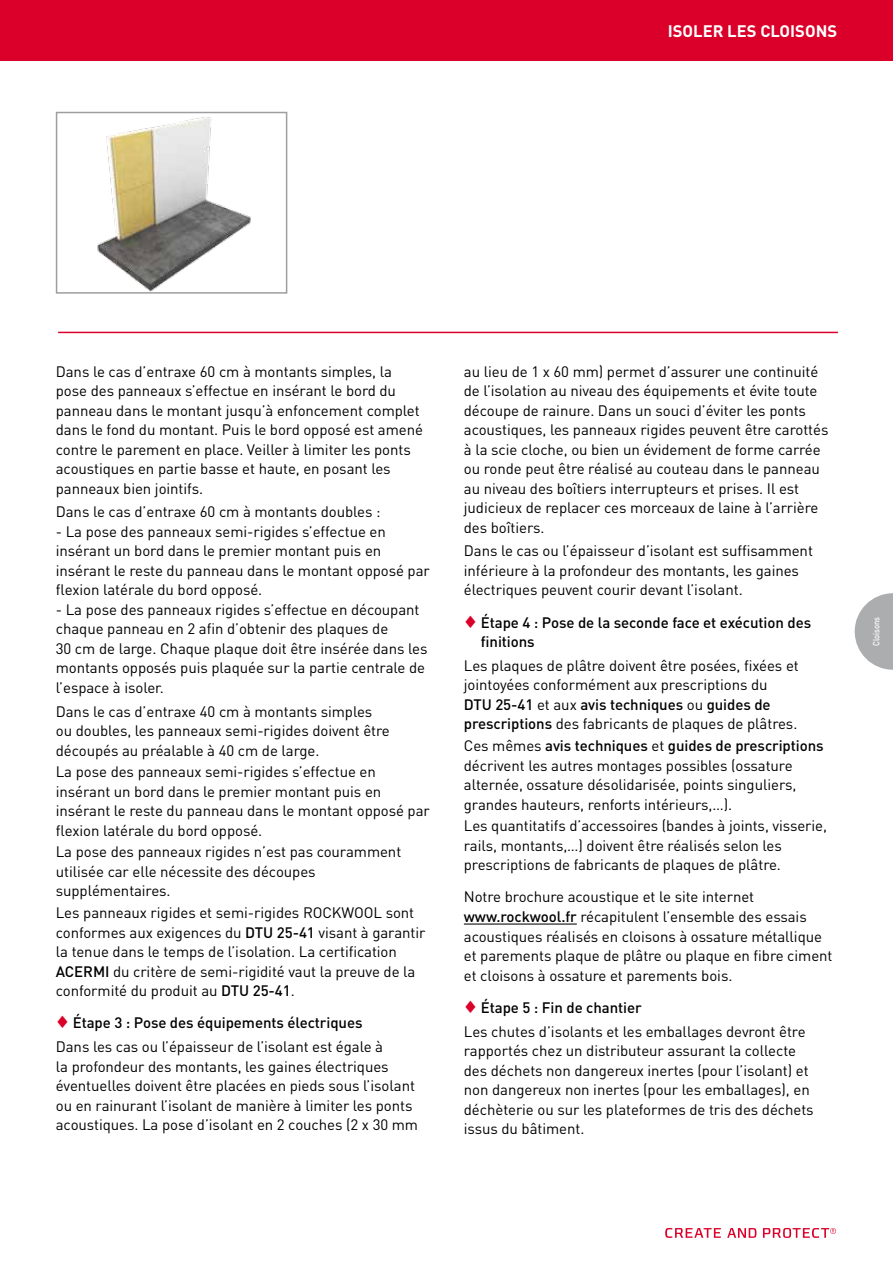
<style>
.page{position:relative;width:893px;height:1263px;background:#fff}
.page>*{position:absolute;margin:0;border:0;box-sizing:border-box;transform-origin:0 0}
.t1{font:700 16.5px "DIN";color:#fff}
.t2{font:15px/19.5px "DIN";letter-spacing:-.005em;color:#000}
.t3{font:500 15px/19.5px "DIN";letter-spacing:-.005em;color:#000}
.t4{font:500 9px "DIN";letter-spacing:-.015em;color:#fff;scale:.85 1}
.s1{font-weight:500}
.s2{color:#da002a}
</style>
<div class="page">
<svg style="left:727px;top:1228px;width:29px;height:10px"></svg>
<svg style="left:763px;top:1227px;width:73px;height:11px"></svg>
<svg style="left:665px;top:1228px;width:56px;height:10px"></svg>
<div style="left:0;top:0;width:893px;height:60px;background:#da002a"></div>
<svg style="left:855px;top:593px;width:38px;height:77px"></svg>
<img style="left:97px;top:117px;width:154px;height:174px">
<div style="left:56px;top:112px;width:231px;height:182px;border:2px solid #9c9e9f"></div>
<hr style="left:464px;top:923px;width:113px;height:1px;background:#000">
<hr style="left:58px;top:332px;width:780px;height:1px;background:#da002a">
<p class="t1" style="left:668px;top:20px;width:16px">ISOLER</p>
<p class="t1" style="left:727px;top:20px;width:11px">LES</p>
<p class="t1" style="left:760px;top:20px;width:78px">CLOISONS</p>
<p class="t2" style="left:56px;top:361px;width:369px">Dans le cas d’entraxe 60 cm à montants simples, la pose des panneaux s’effectue en insérant le bord du panneau dans le montant jusqu’à enfoncement complet dans le fond du montant. Puis le bord opposé est amené contre le parement en place. Veiller à limiter les ponts acoustiques en partie basse et haute, en posant les panneaux bien jointifs.</p>
<p class="t2" style="left:56px;top:502px;width:326px">Dans le cas d’entraxe 60 cm à montants doubles :</p>
<p class="t2" style="left:56px;top:521px;width:376px">- La pose des panneaux semi-rigides s’effectue en insérant un bord dans le premier montant puis en insérant le reste du panneau dans le montant opposé par flexion latérale du bord opposé.</p>
<p class="t2" style="left:56px;top:599px;width:373px">- La pose des panneaux rigides s’effectue en découpant chaque panneau en 2 afin d’obtenir des plaques de<br>30 cm de large. Chaque plaque doit être insérée dans les montants opposés puis plaquée sur la partie centrale de l’espace à isoler.</p>
<p class="t2" style="left:56px;top:701px;width:336px">Dans le cas d’entraxe 40 cm à montants simples ou doubles, les panneaux semi-rigides doivent être découpés au préalable à 40 cm de large.</p>
<p class="t2" style="left:56px;top:762px;width:376px">La pose des panneaux semi-rigides s’effectue en insérant un bord dans le premier montant puis en insérant le reste du panneau dans le montant opposé par flexion latérale du bord opposé.</p>
<p class="t2" style="left:56px;top:842px;width:347px">La pose des panneaux rigides n’est pas couramment utilisée car elle nécessite des découpes supplémentaires.</p>
<p class="t2" style="left:56px;top:903px;width:371px">Les panneaux rigides et semi-rigides ROCKWOOL sont conformes aux exigences du <span class="s1">DTU 25-41</span> visant à garantir la tenue dans le temps de l’isolation. La certification <span class="s1">ACERMI</span> du critère de semi-rigidité vaut la preuve de la conformité du produit au <span class="s1">DTU 25-41</span>.</p>
<p class="t2" style="left:56px;top:1011px;width:329px;line-height:23.7px"><span class="s2">♦</span> <span class="s1">Étape 3 : Pose des équipements électriques<br></span>Dans les cas ou l’épaisseur de l’isolant est égale à</p>
<p class="t2" style="left:56px;top:1056px;width:364px">la profondeur des montants, les gaines électriques éventuelles doivent être placées en pieds sous l’isolant ou en rainurant l’isolant de manière à limiter les ponts acoustiques. La pose d’isolant en 2 couches (2 x 30 mm</p>
<p class="t2" style="left:464px;top:361px;width:366px">au lieu de 1 x 60 mm) permet d’assurer une continuité de l’isolation au niveau des équipements et évite toute découpe de rainure. Dans un souci d’éviter les ponts acoustiques, les panneaux rigides peuvent être carottés à la scie cloche, ou bien un évidement de forme carrée ou ronde peut être réalisé au couteau dans le panneau au niveau des boîtiers interrupteurs et prises. Il est judicieux de replacer ces morceaux de laine à l’arrière des boîtiers.</p>
<p class="t2" style="left:464px;top:541px;width:351px">Dans le cas ou l’épaisseur d’isolant est suffisamment inférieure à la profondeur des montants, les gaines électriques peuvent courir devant l’isolant.</p>
<p class="t3" style="left:481px;top:612px;width:332px;text-indent:-17px"><span class="s2">♦</span> Étape 4 : Pose de la seconde face et exécution des finitions</p>
<p class="t2" style="left:464px;top:655px;width:336px">Les plaques de plâtre doivent être posées, fixées et jointoyées conformément aux prescriptions du <span class="s1">DTU 25-41</span> et aux <span class="s1">avis techniques</span> ou <span class="s1">guides de prescriptions</span> des fabricants de plaques de plâtres.</p>
<p class="t2" style="left:464px;top:736px;width:361px">Ces mêmes <span class="s1">avis techniques</span> et <span class="s1">guides de prescriptions </span>décrivent les autres montages possibles (ossature alternée, ossature désolidarisée, points singuliers, grandes hauteurs, renforts intérieurs,…).</p>
<p class="t2" style="left:464px;top:816px;width:365px">Les quantitatifs d’accessoires (bandes à joints, visserie, rails, montants,…) doivent être réalisés selon les prescriptions de fabricants de plaques de plâtre.</p>
<p class="t2" style="left:464px;top:887px;width:370px">Notre brochure acoustique et le site internet <span class="s1">www.rockwool.fr</span> récapitulent l’ensemble des essais acoustiques réalisés en cloisons à ossature métallique et parements plaque de plâtre ou plaque en fibre ciment et cloisons à ossature et parements bois.</p>
<p class="t2" style="left:464px;top:995px;width:343px;line-height:23.7px"><span class="s2">♦</span> <span class="s1">Étape 5 : Fin de chantier<br></span>Les chutes d’isolants et les emballages devront être</p>
<p class="t2" style="left:464px;top:1040px;width:351px">rapportés chez un distributeur assurant la collecte des déchets non dangereux inertes (pour l’isolant) et non dangereux non inertes (pour les emballages), en déchèterie ou sur les plateformes de tris des déchets issus du bâtiment.</p>
<p class="t4" style="left:870px;top:646px;width:35px;rotate:-90deg">Cloisons</p>
</div>
